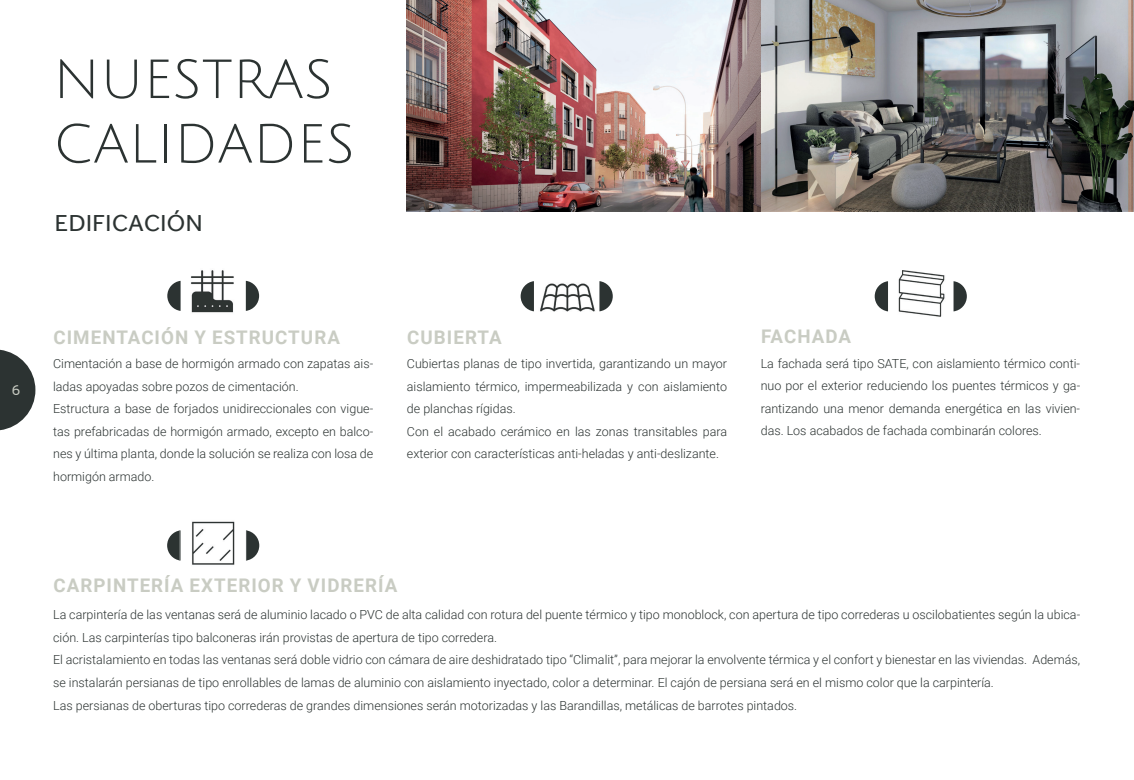
<style>
.page{position:relative;width:1134px;height:780px;background:#fff}
.page>*{position:absolute;margin:0;border:0;box-sizing:border-box;transform-origin:0 0}
.t1{font:53.75px/64.5px "Julius Sans One";color:#2c3332}
.t2{font:300 25.25px "Roboto";color:#c9ccc3}
.t3{font:23.75px "Effra";letter-spacing:.02em;color:#2c3332}
.t4{font:700 18.75px "Roboto";letter-spacing:.055em;color:#c9ccc3}
.t5{font:300 12.5px/22.5px "Roboto";color:#2c3332}
</style>
<div class="page">
<svg style="left:167px;top:281px;width:14px;height:30px"></svg>
<svg style="left:246px;top:281px;width:13px;height:30px"></svg>
<svg style="left:521px;top:281px;width:13px;height:30px"></svg>
<svg style="left:599px;top:281px;width:14px;height:30px"></svg>
<svg style="left:875px;top:281px;width:13px;height:30px"></svg>
<svg style="left:953px;top:281px;width:14px;height:30px"></svg>
<svg style="left:167px;top:530px;width:12px;height:30px"></svg>
<svg style="left:247px;top:530px;width:12px;height:30px"></svg>
<img style="left:190px;top:270px;width:44px;height:43px">
<img style="left:540px;top:283px;width:55px;height:28px">
<img style="left:898px;top:270px;width:47px;height:47px">
<img style="left:179px;top:521px;width:68px;height:44px">
<img style="left:179px;top:530px;width:1px;height:30px">
<img style="left:246px;top:530px;width:1px;height:30px">
<svg style="left:0;top:350px;width:35px;height:80px"></svg>
<img style="left:407px;top:0;width:727px;height:211px">
<h1 class="t1" style="left:53px;top:49px;width:303px">NUESTRAS<br>CALIDADES</h1>
<h3 class="t3" style="left:55px;top:209px;width:149px">EDIFICACIÓN</h3>
<h2 class="t2" style="left:12px;top:368px;width:11px">6</h2>
<h3 class="t4" style="left:53px;top:324px;width:288px">CIMENTACIÓN Y ESTRUCTURA</h3>
<h3 class="t4" style="left:407px;top:324px;width:96px">CUBIERTA</h3>
<h3 class="t4" style="left:761px;top:323px;width:92px">FACHADA</h3>
<p class="t5" style="left:53px;top:352px;width:322px">Cimentación a base de hormigón armado con zapatas ais&shy;ladas apoyadas sobre pozos de cimentación.<br>Estructura a base de forjados unidireccionales con vigue&shy;tas prefabricadas de hormigón armado, excepto en balco&shy;nes y última planta, donde la solución se realiza con losa de hormigón armado.</p>
<p class="t5" style="left:407px;top:352px;width:322px">Cubiertas planas de tipo invertida, garantizando un mayor aislamiento térmico, impermeabilizada y con aislamiento de planchas rígidas.<br>Con el acabado cerámico en las zonas transitables para exterior con características anti-heladas y anti-deslizante.</p>
<p class="t5" style="left:761px;top:352px;width:321px;text-align:justify">La fachada será tipo SATE, con aislamiento térmico conti&shy;nuo por el exterior reduciendo los puentes térmicos y ga&shy;rantizando una menor demanda energética en las vivien&shy;das. Los acabados de fachada combinarán colores.</p>
<h3 class="t4" style="left:53px;top:572px;width:345px">CARPINTERÍA EXTERIOR Y VIDRERÍA</h3>
<p class="t5" style="left:53px;top:603px;width:1028px">La carpintería de las ventanas será de aluminio lacado o PVC de alta calidad con rotura del puente térmico y tipo monoblock, con apertura de tipo correderas u oscilobatientes según la ubica&shy;ción. Las carpinterías tipo balconeras irán provistas de apertura de tipo corredera.<br>El acristalamiento en todas las ventanas será doble vidrio con cámara de aire deshidratado tipo “Climalit”, para mejorar la envolvente térmica y el confort y bienestar en las viviendas. Además, se instalarán persianas de tipo enrollables de lamas de aluminio con aislamiento inyectado, color a determinar. El cajón de persiana será en el mismo color que la carpintería.<br>Las persianas de oberturas tipo correderas de grandes dimensiones serán motorizadas y las Barandillas, metálicas de barrotes pintados.</p>
</div>
